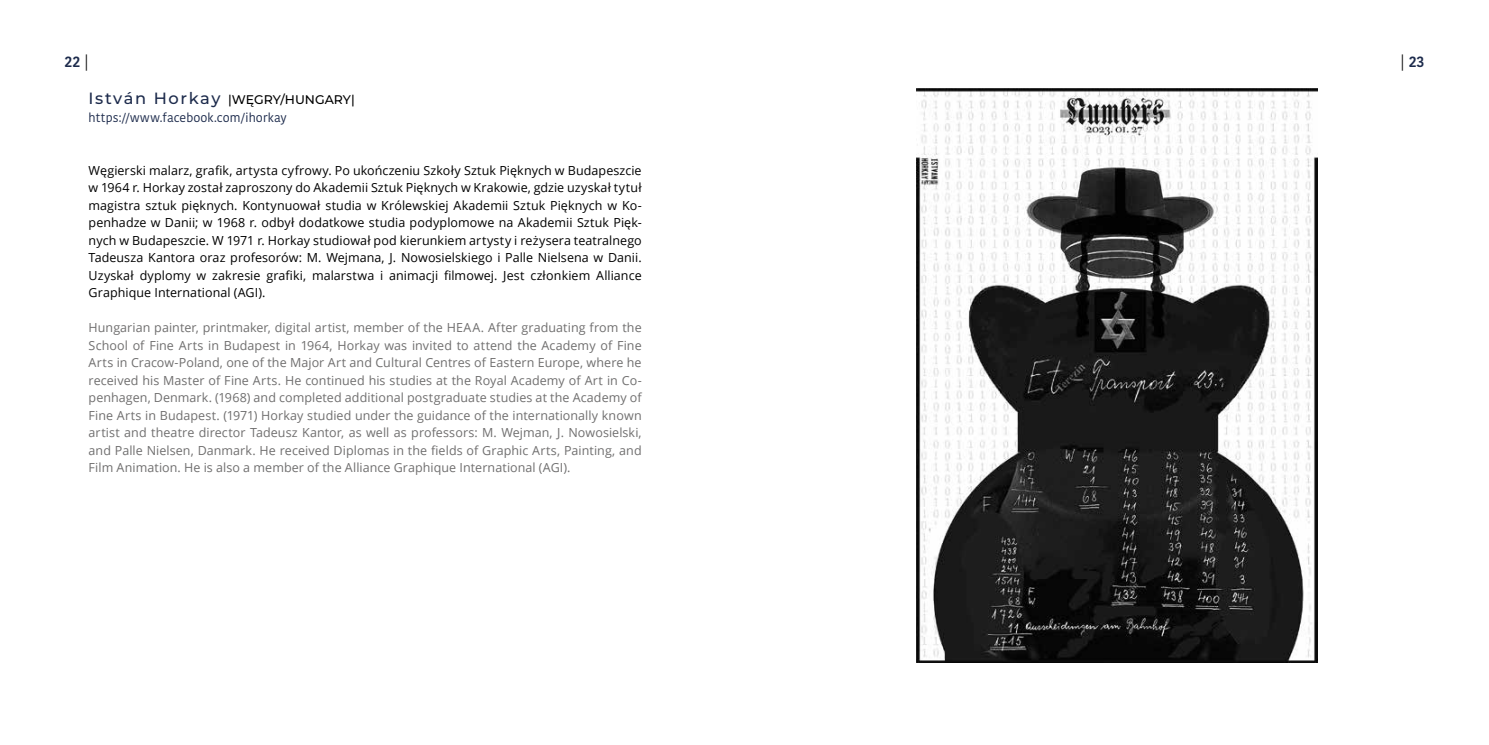
<style>
.page{position:relative;width:1489px;height:745px;background:#fff}
.page>*{position:absolute;margin:0;border:0;box-sizing:border-box;transform-origin:0 0}
.t1{font:600 15px "Kohinoor Devanagari";color:#1d2b4c}
.t2{font:12.5px/17.5px "Open Sans";letter-spacing:.005em;color:#706f6f;text-align:justify}
.t3{font:12.5px/17.5px "Open Sans";letter-spacing:.005em;color:#000;text-align:justify}
.t4{font:12.5px "Kohinoor Telugu";letter-spacing:.005em;color:#1d2b4c}
.t5{font:100 12.5px "Montserrat";color:#000}
.s1{font-weight:400;color:#000}
.s2{font-size:16.25px;color:#1d2b4c}
</style>
<div class="page">
<img style="left:916px;top:89px;width:401px;height:573px">
<p class="t1" style="left:65px;top:53px;width:26px">22 <span class="s1">|</span></p>
<p class="t1" style="left:1400px;top:53px;width:26px"><span class="s1">|</span> 23</p>
<p class="t5" style="left:89px;top:92px;width:267px"><span class="s2">István Horkay</span> |WĘGRY/HUNGARY|</p>
<p class="t4" style="left:89px;top:110px;width:200px">https://www.facebook.com/ihorkay</p>
<p class="t3" style="left:89px;top:161px;width:554px">Węgierski malarz, grafik, artysta cyfrowy. Po ukończeniu Szkoły Sztuk Pięknych w Budapeszcie w 1964 r. Horkay został zaproszony do Akademii Sztuk Pięknych w Krakowie, gdzie uzyskał tytuł magistra sztuk pięknych. Kontynuował studia w Królewskiej Akademii Sztuk Pięknych w Ko&shy;penhadze w Danii; w 1968 r. odbył dodatkowe studia podyplomowe na Akademii Sztuk Pięk&shy;nych w Budapeszcie. W 1971 r. Horkay studiował pod kierunkiem artysty i reżysera teatralnego Tadeusza Kantora oraz profesorów: M. Wejmana, J. Nowosielskiego i Palle Nielsena w Danii.<br>Uzyskał dyplomy w zakresie grafiki, malarstwa i animacji filmowej. Jest członkiem Alliance Graphique International (AGI).</p>
<p class="t2" style="left:89px;top:318px;width:554px">Hungarian painter, printmaker, digital artist, member of the HEAA. After graduating from the School of Fine Arts in Budapest in 1964, Horkay was invited to attend the Academy of Fine Arts in Cracow-Poland, one of the Major Art and Cultural Centres of Eastern Europe, where he received his Master of Fine Arts. He continued his studies at the Royal Academy of Art in Co&shy;penhagen, Denmark. (1968) and completed additional postgraduate studies at the Academy of Fine Arts in Budapest. (1971) Horkay studied under the guidance of the internationally known artist and theatre director Tadeusz Kantor, as well as professors: M. Wejman, J. Nowosielski, and Palle Nielsen, Danmark. He received Diplomas in the fields of Graphic Arts, Painting, and Film Animation. He is also a member of the Alliance Graphique International (AGI).</p>
</div>
